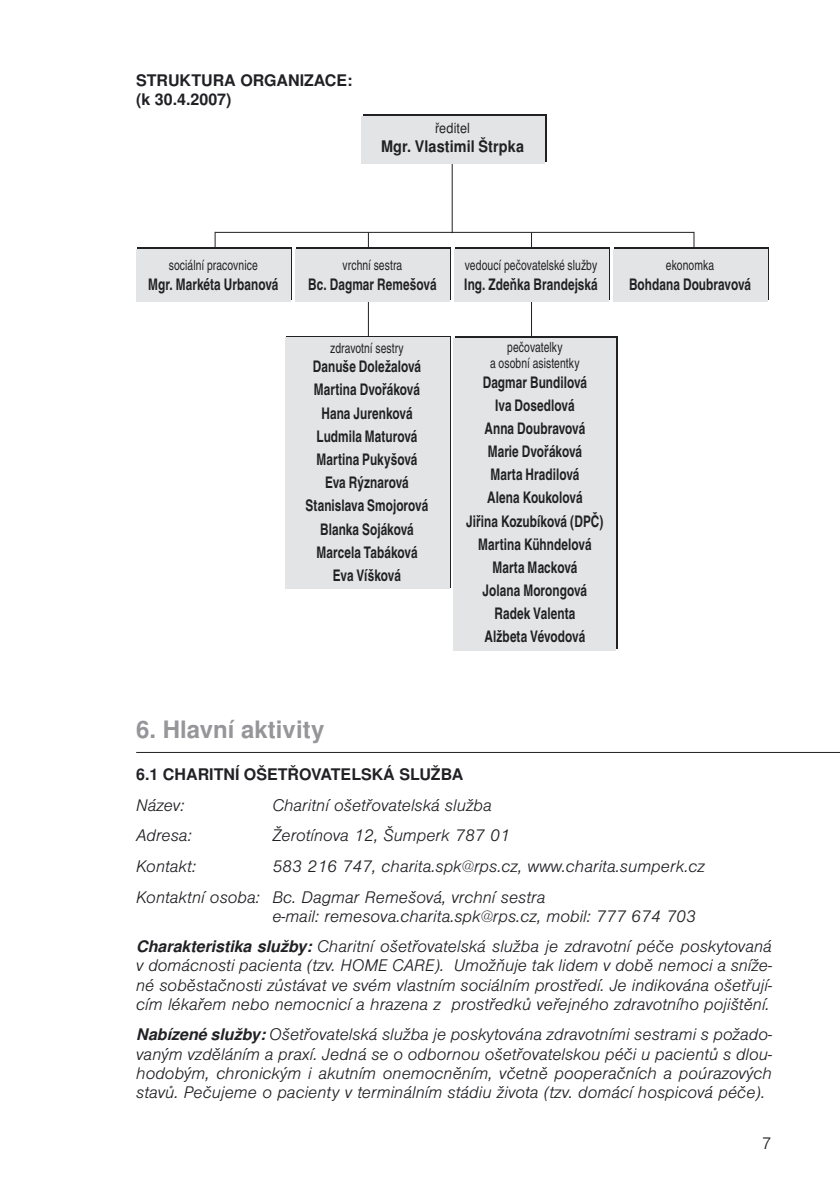
<style>
.page{position:relative;width:840px;height:1191px;background:#fff}
.page>*{position:absolute;margin:0;border:0;box-sizing:border-box;transform-origin:0 0}
.Nadpis_velký{font:700 24px "Nimbus San L";color:#96969a}
.Text_základní{font:italic 300 16px/19.2px "Nimbus San L";color:#212125;text-align:justify}
.Proužek{font:700 16px "Nimbus San Con L";letter-spacing:.005em;color:#212125;scale:.9 1}
.Text_základní-2{font:700 16px "Nimbus San L";color:#212125}
.Nadpis_malý{font:700 16px "Nimbus San L";color:#212125}
.Proužek-2{font:700 16px "Nimbus San L";letter-spacing:.01em;color:#212125;scale:.9 1}
.t1{font:300 16px "Nimbus San L";color:#212125}
.Proužek-3{font:14px "Nimbus San Con L";letter-spacing:.005em;color:#212125;scale:.9 1}
.Proužek-4{font:14px "Nimbus San L";letter-spacing:.01em;color:#212125;scale:.9 1}
.s1{font-weight:700}
</style>
<div class="page">
<hr style="left:136px;top:752px;width:703px;height:1px;background:#212125">
<svg style="left:214px;top:232px;width:1px;height:15px"></svg>
<hr style="left:215px;top:232px;width:478px;height:1px;background:#212125">
<svg style="left:693px;top:232px;width:1px;height:15px"></svg>
<hr style="left:368px;top:233px;width:1px;height:105px;background:#212125">
<hr style="left:530px;top:233px;width:1px;height:105px;background:#212125">
<hr style="left:451px;top:128px;width:1px;height:105px;background:#212125">
<svg style="left:363px;top:114px;width:183px;height:48px"></svg>
<div style="left:361px;top:116px;width:183px;height:47px;background:#e3e4e5"></div>
<div style="left:455px;top:247px;width:154px;height:52px;background:linear-gradient(to bottom,#e3e4e5,#e3e4e5)"></div>
<div style="left:614px;top:247px;width:154px;height:52px;background:linear-gradient(to bottom,#e3e4e5,#e3e4e5)"></div>
<div style="left:297px;top:247px;width:153px;height:52px;background:#212125"></div>
<div style="left:138px;top:247px;width:154px;height:52px;background:linear-gradient(to bottom,#e3e4e5,#e3e4e5)"></div>
<div style="left:454px;top:249px;width:153px;height:53px;background:#e3e4e5"></div>
<div style="left:612px;top:249px;width:154px;height:53px;background:#e3e4e5"></div>
<div style="left:295px;top:249px;width:154px;height:53px;background:#e3e4e5"></div>
<div style="left:136px;top:249px;width:154px;height:53px;background:#e3e4e5"></div>
<div style="left:453px;top:338px;width:162px;height:312px;background:#e3e4e5"></div>
<div style="left:285px;top:338px;width:164px;height:251px;background:#e3e4e5"></div>
<p class="Text_základní-2" style="left:136px;top:70px;width:218px">STRUKTURA ORGANIZACE:</p>
<p class="Text_základní-2" style="left:136px;top:90px;width:97px">(k 30.4.2007)</p>
<p class="Proužek-4" style="left:435px;top:119px;width:40px">ředitel</p>
<p class="Proužek-2" style="left:381px;top:136px;width:160px">Mgr. Vlastimil Štrpka</p>
<p class="Proužek-3" style="left:169px;top:257px;width:100px">sociální pracovnice</p>
<p class="Proužek" style="left:148px;top:274px;width:146px">Mgr. Markéta Urbanová</p>
<p class="Proužek-3" style="left:342px;top:257px;width:68px">vrchní sestra</p>
<p class="Proužek" style="left:308px;top:274px;width:144px">Bc. Dagmar Remešová</p>
<p class="Proužek-3" style="left:330px;top:340px;width:83px">zdravotní sestry</p>
<p class="Proužek" style="left:312px;top:357px;width:122px">Danuše Doležalová</p>
<p class="Proužek" style="left:314px;top:380px;width:119px">Martina Dvořáková</p>
<p class="Proužek" style="left:321px;top:403px;width:103px">Hana Jurenková</p>
<p class="Proužek" style="left:316px;top:426px;width:114px">Ludmila Maturová</p>
<p class="Proužek" style="left:316px;top:449px;width:114px">Martina Pukyšová</p>
<p class="Proužek" style="left:325px;top:472px;width:94px">Eva Rýznarová</p>
<p class="Proužek" style="left:305px;top:496px;width:138px">Stanislava Smojorová</p>
<p class="Proužek" style="left:320px;top:519px;width:106px">Blanka Sojáková</p>
<p class="Proužek" style="left:316px;top:542px;width:114px">Marcela Tabáková</p>
<p class="Proužek" style="left:333px;top:565px;width:77px">Eva Víšková</p>
<p class="Proužek-3" style="left:464px;top:257px;width:148px">vedoucí pečovatelské služby</p>
<p class="Proužek" style="left:464px;top:274px;width:150px">Ing. Zdeňka Brandejská</p>
<p class="Proužek-3" style="left:507px;top:338px;width:63px">pečovatelky</p>
<p class="Proužek-3" style="left:490px;top:355px;width:101px">a osobní asistentky</p>
<p class="Proužek" style="left:482px;top:372px;width:117px">Dagmar Bundilová</p>
<p class="Proužek" style="left:495px;top:395px;width:90px">Iva Dosedlová</p>
<p class="Proužek" style="left:484px;top:418px;width:113px">Anna Doubravová</p>
<p class="Proužek" style="left:487px;top:441px;width:106px">Marie Dvořáková</p>
<p class="Proužek" style="left:490px;top:464px;width:100px">Marta Hradilová</p>
<p class="Proužek" style="left:487px;top:488px;width:107px">Alena Koukolová</p>
<p class="Proužek" style="left:466px;top:511px;width:154px">Jiřina Kozubíková (DPČ)</p>
<p class="Proužek" style="left:478px;top:534px;width:127px">Martina Kühndelová</p>
<p class="Proužek" style="left:492px;top:557px;width:96px">Marta Macková</p>
<p class="Proužek" style="left:482px;top:580px;width:118px">Jolana Morongová</p>
<p class="Proužek" style="left:494px;top:603px;width:91px">Radek Valenta</p>
<p class="Proužek" style="left:484px;top:627px;width:113px">Alžbeta Vévodová</p>
<p class="Proužek-3" style="left:665px;top:257px;width:55px">ekonomka</p>
<p class="Proužek" style="left:628px;top:274px;width:137px">Bohdana Doubravová</p>
<p class="Nadpis_velký" style="left:136px;top:715px;width:189px">6. Hlavní aktivity</p>
<p class="Nadpis_malý" style="left:136px;top:765px;width:328px">6.1 CHARITNÍ OŠETŘOVATELSKÁ SLUŽBA</p>
<p class="Text_základní" style="left:136px;top:796px;width:50px">Název:</p>
<p class="Text_základní" style="left:272px;top:796px;width:221px">Charitní ošetřovatelská služba</p>
<p class="Text_základní" style="left:136px;top:826px;width:57px">Adresa:</p>
<p class="Text_základní" style="left:272px;top:826px;width:239px">Žerotínova 12, Šumperk 787 01</p>
<p class="Text_základní" style="left:136px;top:857px;width:62px">Kontakt:</p>
<p class="Text_základní" style="left:272px;top:857px;width:434px">583 216 747, charita.spk@rps.cz, www.charita.sumperk.cz</p>
<p class="Text_základní" style="left:272px;top:887px;width:425px;text-indent:-136px">Kontaktní osoba: Bc. Dagmar Remešová, vrchní sestra<br>e-mail: remesova.charita.spk@rps.cz, mobil: 777 674 703</p>
<p class="Text_základní" style="left:136px;top:937px;width:637px"><span class="s1">Charakteristika služby:</span> Charitní ošetřovatelská služba je zdravotní péče poskytovaná v domácnosti pacienta (tzv. HOME CARE). Umožňuje tak lidem v době nemoci a sníže&shy;né soběstačnosti zůstávat ve svém vlastním sociálním prostředí. Je indikována ošetřují&shy;cím lékařem nebo nemocnicí a hrazena z prostředků veřejného zdravotního pojištění.</p>
<p class="Text_základní" style="left:136px;top:1025px;width:637px"><span class="s1">Nabízené služby:</span> Ošetřovatelská služba je poskytována zdravotními sestrami s požado&shy;vaným vzděláním a praxí. Jedná se o odbornou ošetřovatelskou péči u pacientů s dlou&shy;hodobým, chronickým i akutním onemocněním, včetně pooperačních a poúrazových stavů. Pečujeme o pacienty v terminálním stádiu života (tzv. domácí hospicová péče).</p>
<p class="t1" style="left:761px;top:1134px;width:11px">7</p>
</div>
